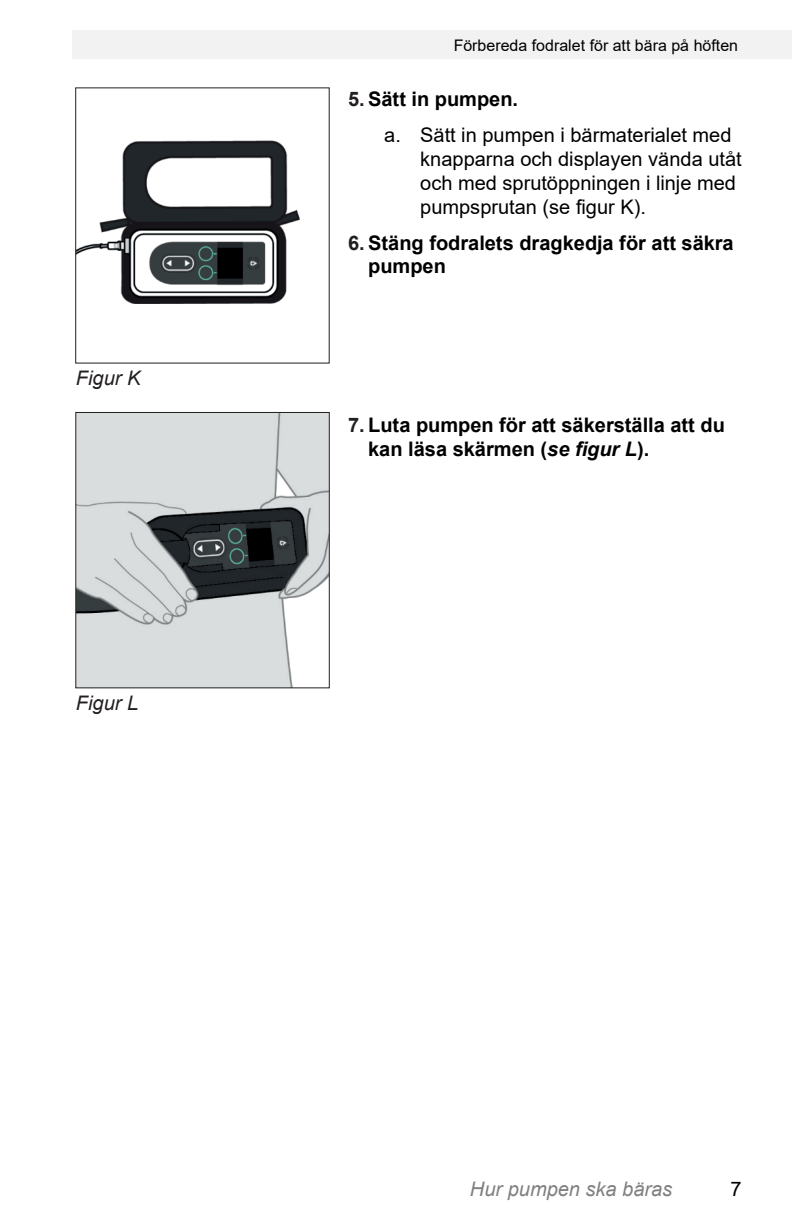
<style>
.page{position:relative;width:792px;height:1224px;background:#fff}
.page>*{position:absolute;margin:0;border:0;box-sizing:border-box;transform-origin:0 0}
.t1{font:20px/23.8px "Arial";color:#000}
.t2{font:700 20px/23.8px "Arial";color:#000}
.t3{font:italic 20px "Arial";color:#808080}
.t4{font:italic 20px "Arial";color:#231f20}
.t5{font:16px "Arial";color:#000}
.s1{font-weight:700;color:#231f20}
.s2{font-weight:700}
.s3{color:#231f20}
.s4{font-style:italic}
</style>
<div class="page">
<img style="left:77px;top:414px;width:251px;height:272px">
<div style="left:75px;top:412px;width:255px;height:276px;border:1px solid #231f20"></div>
<img style="left:77px;top:141px;width:223px;height:163px">
<div style="left:72px;top:30px;width:720px;height:28px;background:#f2f2f2"></div>
<p class="t4" style="left:76px;top:365px;width:66px">Figur K</p>
<p class="t4" style="left:76px;top:690px;width:64px">Figur L</p>
<p class="t5" style="left:454px;top:34px;width:286px">Förbereda fodralet för att bära på höften</p>
<p class="t1" style="left:384px;top:81px;width:349px;line-height:35.8px;text-indent:-36px"><span class="s1">5.</span> <span class="s2">Sätt in pumpen.<br></span>a. Sätt in pumpen i bärmaterialet med</p>
<p class="t1" style="left:420px;top:147px;width:323px">knapparna och displayen vända utåt och med sprutöppningen i linje med pumpsprutan (se figur K).</p>
<p class="t2" style="left:368px;top:231px;width:367px;text-indent:-20px"><span class="s3">6.</span> Stäng fodralets dragkedja för att säkra pumpen</p>
<p class="t2" style="left:368px;top:414px;width:358px;text-indent:-20px"><span class="s3">7.</span> Luta pumpen för att säkerställa att du kan läsa skärmen (<span class="s4">se figur L</span>).</p>
<p class="t3" style="left:470px;top:1176px;width:204px">Hur pumpen ska bäras</p>
<p class="t1" style="left:730px;top:1177px;width:13px">7</p>
</div>
